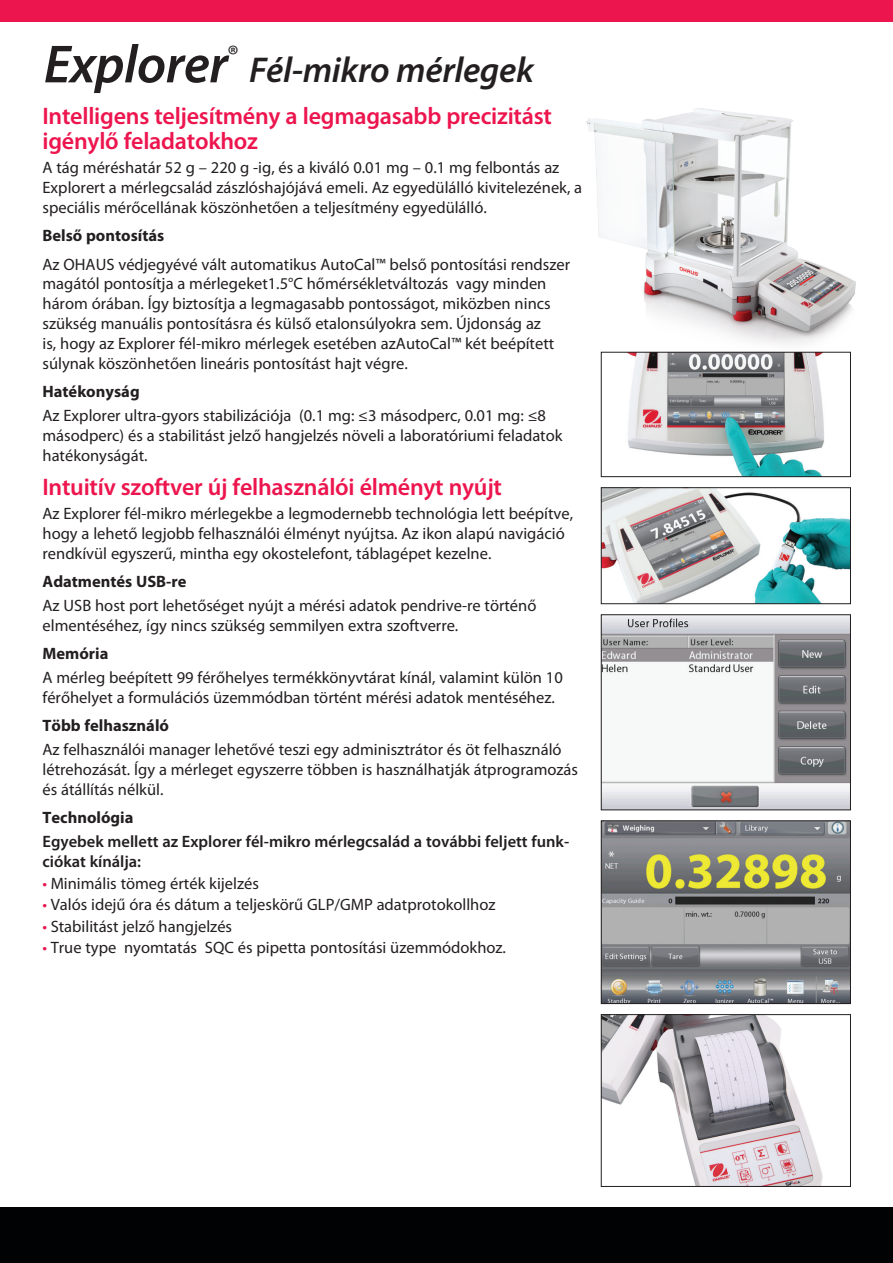
<style>
.page{position:relative;width:893px;height:1263px;background:#fff}
.page>*{position:absolute;margin:0;border:0;box-sizing:border-box;transform-origin:0 0}
.t1{font:italic 600 54px "Myriad Pro";letter-spacing:-.01em;color:#231f20}
.t2{font:italic 600 36px "Myriad Pro";letter-spacing:-.01em;color:#231f20}
.t3{font:600 24px/25.8px "Myriad Pro";letter-spacing:-.01em;color:#ed154e}
.t4{font:16.5px/19.8px "Myriad Pro";color:#231f20}
.t5{font:600 16.5px/19.8px "Myriad Pro";color:#231f20}
.t6{font:700 16.5px "Myriad Pro";color:#231f20}
.s1{color:#ed154e}
</style>
<div class="page">
<div style="left:0;top:0;width:893px;height:21px;background:#ed154e"></div>
<div style="left:0;top:1208px;width:893px;height:55px;background:#010203"></div>
<img style="left:586px;top:108px;width:270px;height:246px">
<img style="left:628px;top:354px;width:197px;height:121px">
<div style="left:601px;top:352px;width:250px;height:125px;border:1px solid #231f20"></div>
<img style="left:603px;top:489px;width:246px;height:113px">
<div style="left:601px;top:487px;width:250px;height:117px;border:1px solid #231f20"></div>
<img style="left:603px;top:1016px;width:220px;height:168px">
<div style="left:601px;top:1014px;width:250px;height:172px;border:1px solid #231f20"></div>
<img style="left:603px;top:616px;width:246px;height:192px">
<div style="left:601px;top:614px;width:250px;height:196px;border:1px solid #231f20"></div>
<img style="left:603px;top:823px;width:246px;height:179px">
<div style="left:601px;top:821px;width:250px;height:183px;border:1px solid #231f20"></div>
<h1 class="t1" style="left:44px;top:35px;width:196px">Explorer<sup>®</sup></h1>
<h2 class="t2" style="left:249px;top:51px;width:286px">Fél-mikro mérlegek</h2>
<h3 class="t3" style="left:43px;top:103px;width:511px">Intelligens teljesítmény a legmagasabb precizitást igénylő feladatokhoz</h3>
<p class="t4" style="left:43px;top:158px;width:541px">A tág méréshatár 52 g – 220 g -ig, és a kiváló 0.01 mg – 0.1 mg felbontás az<br>Explorert a mérlegcsalád zászlóshajójává emeli. Az egyedülálló kivitelezének, a speciális mérőcellának köszönhetően a teljesítmény egyedülálló.</p>
<p class="t6" style="left:43px;top:226px;width:123px">Belső pontosítás</p>
<p class="t4" style="left:43px;top:254px;width:529px">Az OHAUS védjegyévé vált automatikus AutoCal™ belső pontosítási rendszer magától pontosítja a mérlegeket1.5°C hőmérsékletváltozás vagy minden három órában. Így biztosítja a legmagasabb pontosságot, miközben nincs szükség manuális pontosításra és külső etalonsúlyokra sem. Újdonság az<br>is, hogy az Explorer fél-mikro mérlegek esetében azAutoCal™ két beépített súlynak köszönhetően lineáris pontosítást hajt végre.</p>
<p class="t6" style="left:43px;top:382px;width:99px">Hatékonyság</p>
<p class="t4" style="left:43px;top:406px;width:521px">Az Explorer ultra-gyors stabilizációja (0.1 mg: ≤3 másodperc, 0.01 mg: ≤8 másodperc) és a stabilitást jelző hangjelzés növeli a laboratóriumi feladatok hatékonyságát.</p>
<h3 class="t3" style="left:43px;top:474px;width:461px">Intuitív szoftver új felhasználói élményt nyújt</h3>
<p class="t4" style="left:43px;top:504px;width:532px">Az Explorer fél-mikro mérlegekbe a legmodernebb technológia lett beépítve, hogy a lehető legjobb felhasználói élményt nyújtsa. Az ikon alapú navigáció rendkívül egyszerű, mintha egy okostelefont, táblagépet kezelne.</p>
<p class="t6" style="left:43px;top:572px;width:146px">Adatmentés USB-re</p>
<p class="t4" style="left:43px;top:596px;width:495px">Az USB host port lehetőséget nyújt a mérési adatok pendrive-re történő elmentéséhez, így nincs szükség semmilyen extra szoftverre.</p>
<p class="t6" style="left:43px;top:644px;width:67px">Memória</p>
<p class="t4" style="left:43px;top:668px;width:522px">A mérleg beépített 99 férőhelyes termékkönyvtárat kínál, valamint külön 10 férőhelyet a formulációs üzemmódban történt mérési adatok mentéséhez.</p>
<p class="t6" style="left:43px;top:716px;width:128px">Több felhasználó</p>
<p class="t4" style="left:43px;top:740px;width:537px">Az felhasználói manager lehetővé teszi egy adminisztrátor és öt felhasználó létrehozását. Így a mérleget egyszerre többen is használhatják átprogramozás és átállítás nélkül.</p>
<p class="t6" style="left:43px;top:808px;width:92px">Technológia</p>
<p class="t5" style="left:43px;top:832px;width:528px">Egyebek mellett az Explorer fél-mikro mérlegcsalád a további feljett funk&shy;ciókat kínálja:</p>
<p class="t4" style="left:43px;top:873px;width:218px"><span class="s1">•</span> Minimális tömeg érték kijelzés</p>
<p class="t4" style="left:43px;top:895px;width:455px"><span class="s1">•</span> Valós idejű óra és dátum a teljeskörű GLP/GMP adatprotokollhoz</p>
<p class="t4" style="left:43px;top:917px;width:191px"><span class="s1">•</span> Stabilitást jelző hangjelzés</p>
<p class="t4" style="left:43px;top:938px;width:465px"><span class="s1">•</span> True type nyomtatás SQC és pipetta pontosítási üzemmódokhoz.</p>
</div>
